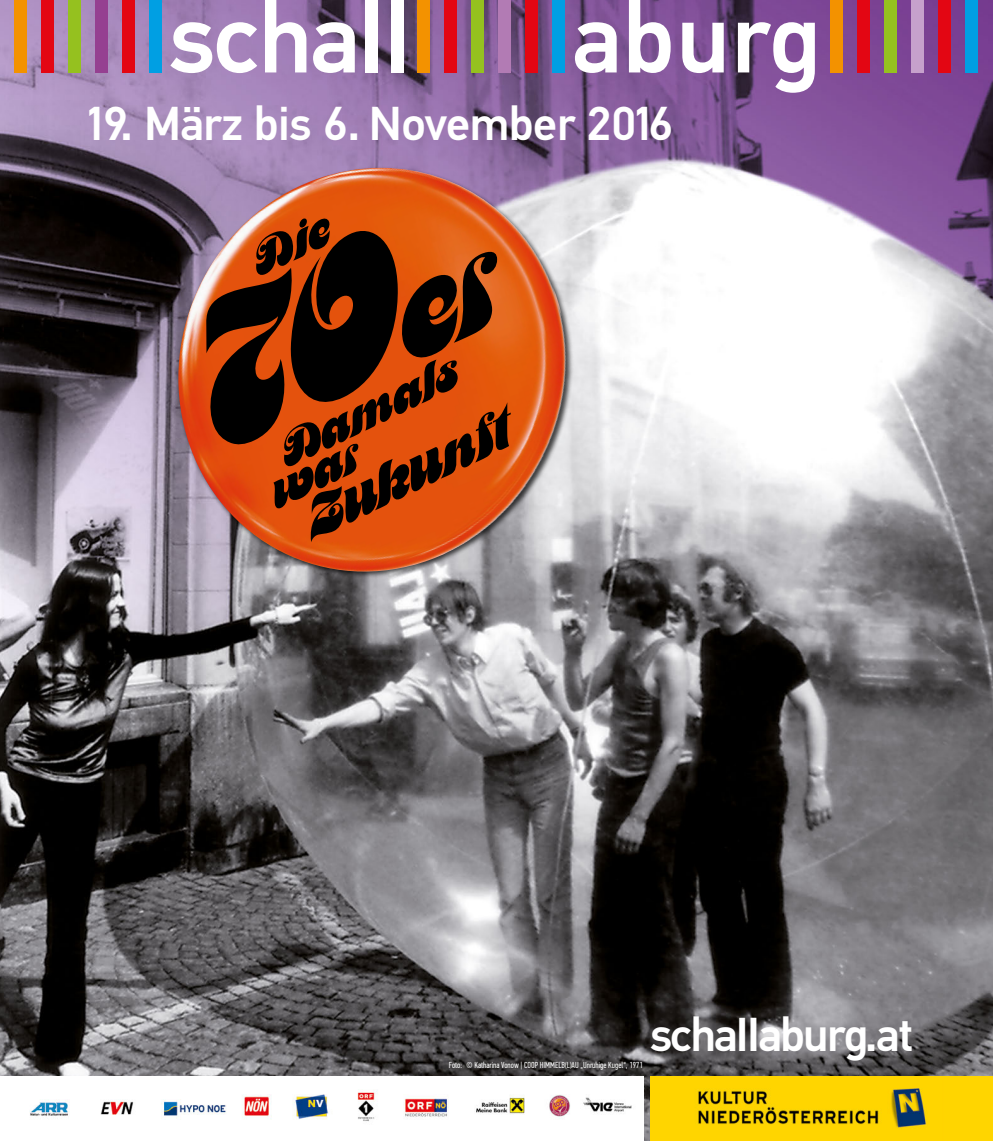
<style>
.page{position:relative;width:993px;height:1141px;background:#fff}
.page>*{position:absolute;margin:0;border:0;box-sizing:border-box;transform-origin:0 0}
.t1{font:185.33px "Motter Femina";color:#000}
.t2{font:51.45px "Motter Femina";color:#000}
.t3{font:500 47.77px "PF Din Text Pro";letter-spacing:-.01em;color:#fff}
.t4{font:44.1px/32.2px "Motter Femina";color:#000}
.t5{font:8.75px "PF Din Text Comp Pro";color:#fff}
.s1{font-size:117.42px}
</style>
<div class="page">
<img style="left:0;top:0;width:992px;height:1141px">
<div style="left:650px;top:1076px;width:342px;height:65px;background:#ffd500"></div>
<img style="left:698px;top:1088px;width:229px;height:40px">
<img style="left:110px;top:107px;width:530px;height:530px">
<img style="left:155px;top:168px;width:434px;height:429px">
<div style="left:964px;top:0;width:13px;height:72px;background:#009fe3"></div>
<div style="left:937px;top:0;width:13px;height:72px;background:#e30613"></div>
<div style="left:910px;top:0;width:13px;height:72px;background:#c6a1cc"></div>
<div style="left:884px;top:0;width:12px;height:72px;background:#95c11f"></div>
<div style="left:857px;top:0;width:12px;height:72px;background:#e30613"></div>
<div style="left:830px;top:0;width:12px;height:72px;background:#f39200"></div>
<svg style="left:737px;top:22px;width:77px;height:71px"></svg>
<svg style="left:682px;top:23px;width:41px;height:50px"></svg>
<svg style="left:628px;top:0;width:42px;height:73px"></svg>
<svg style="left:574px;top:22px;width:42px;height:51px"></svg>
<div style="left:551px;top:0;width:13px;height:72px;background:#009fe3"></div>
<div style="left:524px;top:0;width:13px;height:72px;background:#e30613"></div>
<div style="left:498px;top:0;width:12px;height:72px;background:#b27bb4"></div>
<div style="left:471px;top:0;width:12px;height:72px;background:#95c11f"></div>
<div style="left:444px;top:0;width:12px;height:72px;background:#e30613"></div>
<div style="left:417px;top:0;width:12px;height:72px;background:#f39200"></div>
<div style="left:391px;top:0;width:12px;height:72px;background:#fff"></div>
<div style="left:366px;top:0;width:12px;height:72px;background:#fff"></div>
<svg style="left:313px;top:22px;width:41px;height:51px"></svg>
<svg style="left:265px;top:0;width:41px;height:72px"></svg>
<svg style="left:170px;top:22px;width:87px;height:51px"></svg>
<div style="left:149px;top:0;width:12px;height:72px;background:#009fe3"></div>
<div style="left:122px;top:0;width:12px;height:72px;background:#e30613"></div>
<div style="left:95px;top:0;width:13px;height:72px;background:#954091"></div>
<div style="left:68px;top:0;width:13px;height:72px;background:#95c11f"></div>
<div style="left:41px;top:0;width:13px;height:72px;background:#e30613"></div>
<div style="left:14px;top:0;width:13px;height:72px;background:#f39200"></div>
<div style="left:0;top:1076px;width:644px;height:65px;background:#fff"></div>
<img style="left:29px;top:1090px;width:603px;height:32px">
<svg style="left:246px;top:217px;width:91px;height:60px;background:#e45a16"></svg>
<h3 class="t3" style="left:83px;top:95px;width:591px">19. März bis 6. November 2016</h3>
<h1 class="t1" style="left:142px;top:287px;width:333px;rotate:-26deg">70<span class="s1">er</span></h1>
<h3 class="t4" style="left:250px;top:453px;width:219px;text-indent:25px;rotate:-26deg">D am als war</h3>
<h2 class="t2" style="left:293px;top:493px;width:223px;rotate:-26deg">Zukunft</h2>
<p class="t5" style="left:449px;top:1060px;width:195px">Foto: © Katharina Vonow | COOP HIMMELB(L)AU „Unruhige Kugel“, 1971</p>
<h3 class="t3" style="left:649px;top:1006px;width:264px">schaIIaburg.at</h3>
</div>
